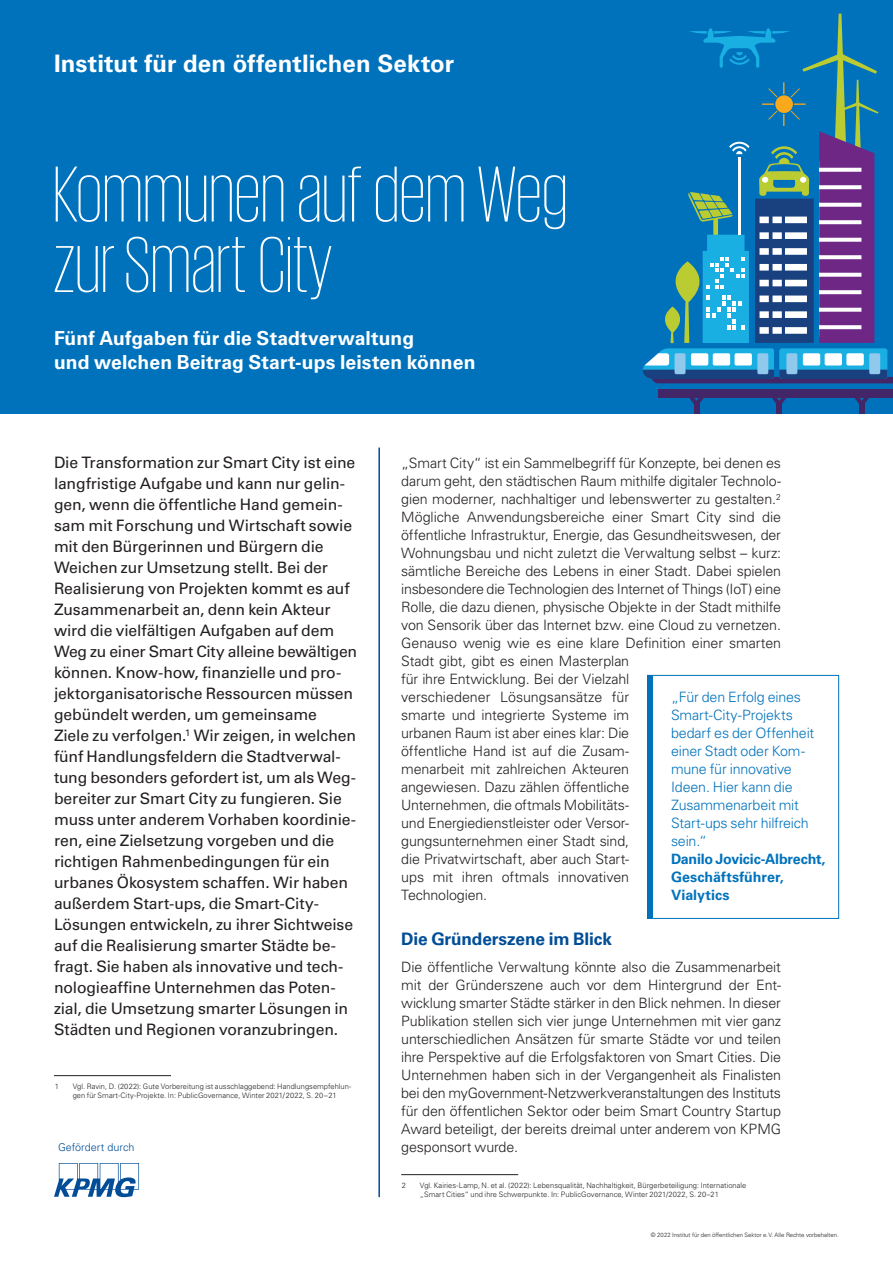
<style>
.page{position:relative;width:893px;height:1263px;background:#fff}
.page>*{position:absolute;margin:0;border:0;box-sizing:border-box;transform-origin:0 0}
.t1{font:200 81px/70.5px "KPMG";letter-spacing:.005em;color:#fff}
.t2{font:700 24px "Univers LT Std";letter-spacing:.005em;color:#fff}
.t3{font:700 19.35px/24px "Univers LT Std";letter-spacing:.005em;color:#fff}
.t4{font:700 17.25px "Univers LT Std";letter-spacing:-.01em;color:#014d97}
.t5{font:15.75px/21px "Univers LT Std";letter-spacing:-.01em;color:#231f20}
.t6{font:300 14.25px/18px "Univers LT Std";letter-spacing:-.01em;color:#231f20}
.t7{font:300 14.25px/18px "Univers LT Std";letter-spacing:-.015em;color:#0072bc}
.t8{font:700 14.25px/18px "Univers LT Std";letter-spacing:-.005em;color:#0072bc}
.t9{font:300 10.8px "Univers LT Std";color:#014d97}
.t10{font:300 7.5px/9px "Univers LT Std";letter-spacing:.005em;color:#231f20}
.t11{font:300 6px "Univers LT Std";color:#231f20}
</style>
<div class="page">
<div style="left:0;top:0;width:893px;height:414px;background:#0072bc"></div>
<div style="left:658px;top:389px;width:235px;height:8px;background:#432667"></div>
<div style="left:694px;top:403px;width:5px;height:11px;background:#432667"></div>
<svg style="left:687px;top:397px;width:19px;height:8px"></svg>
<div style="left:776px;top:403px;width:6px;height:11px;background:#432667"></div>
<svg style="left:769px;top:397px;width:20px;height:7px"></svg>
<div style="left:859px;top:403px;width:6px;height:11px;background:#432667"></div>
<svg style="left:852px;top:397px;width:19px;height:7px"></svg>
<svg style="left:642px;top:14px;width:251px;height:369px"></svg>
<hr style="left:54px;top:1075px;width:117px;height:1px;background:#231f20">
<svg style="left:54px;top:1163px;width:85px;height:34px"></svg>
<hr style="left:378px;top:447px;width:2px;height:750px;background:#014d97">
<hr style="left:401px;top:1174px;width:117px;height:1px;background:#231f20">
<div style="left:647px;top:675px;width:192px;height:244px;border:1px solid #0072bc"></div>
<div style="left:647px;top:675px;width:5px;height:244px;background:#0072bc"></div>
<h2 class="t2" style="left:54px;top:49px;width:402px">Institut für den öffentlichen Sektor</h2>
<h1 class="t1" style="left:53px;top:157px;width:516px">Kommunen auf dem Weg zur Smart City</h1>
<h3 class="t3" style="left:54px;top:326px;width:423px">Fünf Aufgaben für die Stadtverwaltung<br>und welchen Beitrag Start-ups leisten können</h3>
<p class="t5" style="left:54px;top:452px;width:305px">Die Transformation zur Smart City ist eine langfristige Aufgabe und kann nur gelin&shy;gen, wenn die öffentliche Hand gemein&shy;sam mit Forschung und Wirtschaft sowie mit den Bürgerinnen und Bürgern die Weichen zur Umsetzung stellt. Bei der Realisierung von Projekten kommt es auf Zusammenarbeit an, denn kein Akteur wird die vielfältigen Aufgaben auf dem Weg zu einer Smart City alleine bewältigen können. Know-how, finanzielle und pro&shy;jektorganisatorische Ressourcen müssen gebündelt werden, um gemeinsame<br>Ziele zu verfolgen.<sup>1</sup> Wir zeigen, in welchen fünf Handlungsfeldern die Stadtverwal&shy;tung besonders gefordert ist, um als Weg&shy;bereiter zur Smart City zu fungieren. Sie muss unter anderem Vorhaben koordinie&shy;ren, eine Zielsetzung vorgeben und die richtigen Rahmenbedingungen für ein urbanes Ökosystem schaffen. Wir haben außerdem Start-ups, die Smart-City-Lösungen entwickeln, zu ihrer Sichtweise auf die Realisierung smarter Städte be&shy;fragt. Sie haben als innovative und tech&shy;nologieaffine Unternehmen das Poten&shy;zial, die Umsetzung smarter Lösungen in Städten und Regionen voranzubringen.</p>
<p class="t10" style="left:55px;top:1082px;width:6px">1</p>
<p class="t10" style="left:73px;top:1082px;width:280px">Vgl. Ravin, D. (2022): Gute Vorbereitung ist ausschlaggebend: Handlungsempfehlun&shy;gen für Smart-City-Projekte. In: PublicGovernance, Winter 2021/2022, S. 20–21</p>
<p class="t9" style="left:58px;top:1140px;width:78px">Gefördert durch</p>
<p class="t6" style="left:401px;top:454px;width:381px">„Smart City“ ist ein Sammelbegriff für Konzepte, bei denen es darum geht, den städtischen Raum mithilfe digitaler Technolo&shy;gien moderner, nachhaltiger und lebenswerter zu gestalten.<sup>2<br></sup>Mögliche Anwendungsbereiche einer Smart City sind die öffentliche Infrastruktur, Energie, das Gesundheitswesen, der Wohnungsbau und nicht zuletzt die Verwaltung selbst – kurz: sämtliche Bereiche des Lebens in einer Stadt. Dabei spielen insbesondere die Technologien des Internet of Things (IoT) eine Rolle, die dazu dienen, physische Objekte in der Stadt mithilfe von Sensorik über das Internet bzw. eine Cloud zu vernetzen.<br>Genauso wenig wie es eine klare Definition einer smarten Stadt gibt, gibt es einen Masterplan<br>für ihre Entwicklung. Bei der Vielzahl<br>verschiedener Lösungsansätze für<br>smarte und integrierte Systeme im<br>urbanen Raum ist aber eines klar: Die<br>öffentliche Hand ist auf die Zusam-<br>menarbeit mit zahlreichen Akteuren<br>angewiesen. Dazu zählen öffentliche<br>Unternehmen, die oftmals Mobilitäts-<br>und Energiedienstleister oder Versor-<br>gungsunternehmen einer Stadt sind,<br>die Privatwirtschaft, aber auch Start-<br>ups mit ihren oftmals innovativen<br>Technologien.</p>
<p class="t7" style="left:671px;top:688px;width:145px">„Für den Erfolg eines<br>Smart-City-Projekts bedarf es der Offenheit einer Stadt oder Kom&shy;mune für innovative<br>Ideen. Hier kann die<br>Zusammenarbeit mit<br>Start-ups sehr hilfreich sein.“</p>
<p class="t8" style="left:671px;top:850px;width:156px">Danilo Jovicic-Albrecht,<br>Geschäftsführer,<br>Vialytics</p>
<p class="t4" style="left:401px;top:929px;width:213px">Die Gründerszene im Blick</p>
<p class="t6" style="left:401px;top:958px;width:381px;text-align:justify">Die öffentliche Verwaltung könnte also die Zusammenarbeit mit der Gründerszene auch vor dem Hintergrund der Ent&shy;wicklung smarter Städte stärker in den Blick nehmen. In dieser Publikation stellen sich vier junge Unternehmen mit vier ganz unterschiedlichen Ansätzen für smarte Städte vor und teilen ihre Perspektive auf die Erfolgsfaktoren von Smart Cities. Die Unternehmen haben sich in der Vergangenheit als Finalisten bei den myGovernment-Netzwerkveranstaltungen des Instituts für den öffentlichen Sektor oder beim Smart Country Startup Award beteiligt, der bereits dreimal unter anderem von KPMG gesponsort wurde.</p>
<p class="t10" style="left:402px;top:1181px;width:6px">2</p>
<p class="t10" style="left:420px;top:1181px;width:328px">Vgl. Kairies-Lamp, N. et al. (2022): Lebensqualität, Nachhaltigkeit, Bürgerbeteiligung: Internationale „Smart Cities“ und ihre Schwerpunkte. In: PublicGovernance, Winter 2021/2022, S. 20–21</p>
<p class="t11" style="left:651px;top:1231px;width:189px">© 2022 Institut für den öffentlichen Sektor e.V. Alle Rechte vorbehalten.</p>
</div>
